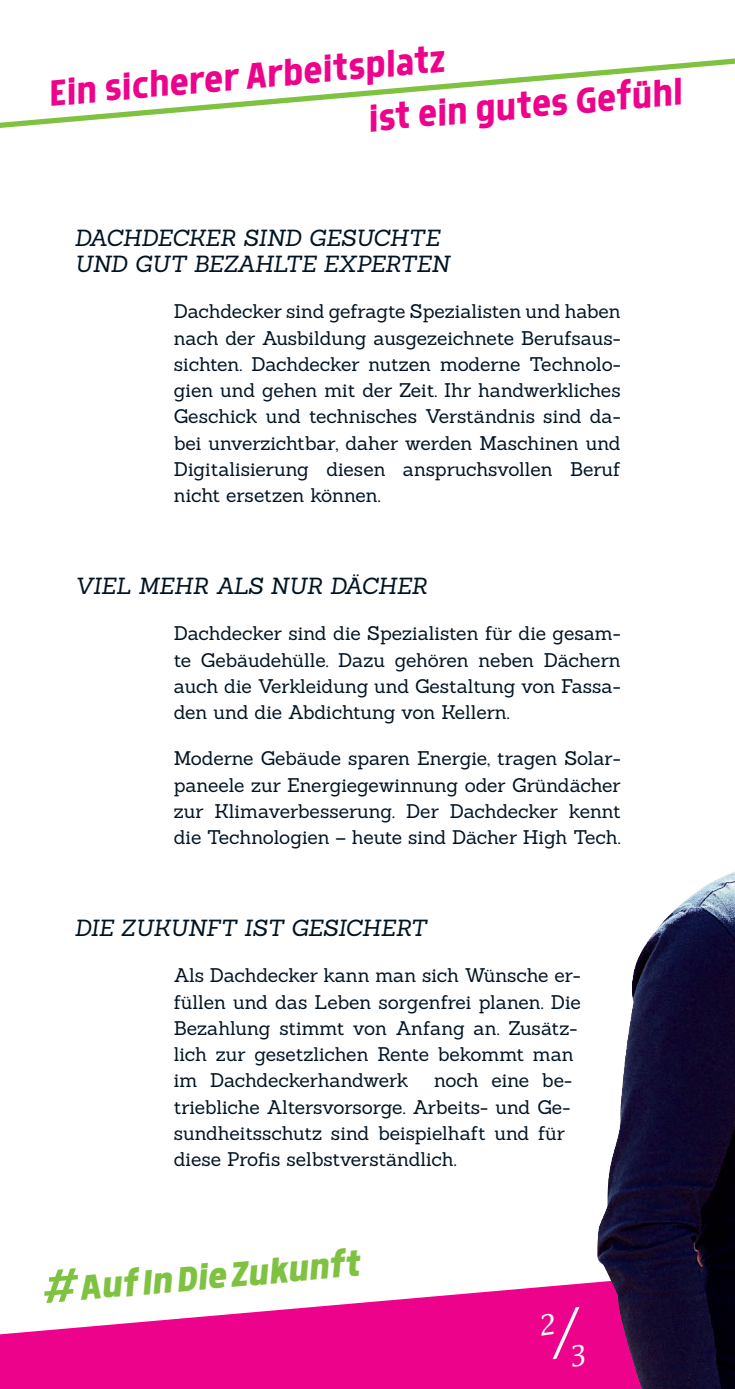
<style>
.page{position:relative;width:735px;height:1389px;background:#fff}
.page>*{position:absolute;margin:0;border:0;box-sizing:border-box;transform-origin:0 0}
.t1{font:500 42px/53.4px "Morl Sans";color:#ed028c;scale:.96 1}
.t2{font:italic 700 40.43px "Morl Sans";color:#7fc241}
.t3{font:italic 22.75px/26.2px "Sanchez";letter-spacing:-.015em;color:#001322}
.t4{font:19.25px/26.2px "Sanchez";letter-spacing:-.005em;color:#001322;text-align:justify}
.s1{font-weight:300;font-style:normal;font-size:53.9px}
.s2{font-style:normal}
</style>
<div class="page">
<svg style="left:0;top:58px;width:734px;height:70px"></svg>
<svg style="left:0;top:1282px;width:597px;height:107px;fill:#ed028c"></svg>
<img style="left:597px;top:872px;width:137px;height:517px">
<div style="left:541px;top:1307px;width:43px;height:60px;background:#ed028c"></div>
<h1 class="t1" style="left:360px;top:38px;width:329px;text-indent:-315px;rotate:-5deg">Ein sicherer Arbeitsplatz<br>ist ein gutes Gefühl</h1>
<p class="t3" style="left:74px;top:225px;width:376px">DACHDECKER SIND GESUCHTE<br>UND GUT BEZAHLTE EXPERTEN</p>
<p class="t4" style="left:174px;top:298px;width:448px">Dachdecker sind gefragte Spezialisten und haben nach der Ausbildung ausgezeichnete Berufsaus&shy;sichten. Dachdecker nutzen moderne Technolo&shy;gien und gehen mit der Zeit. Ihr handwerkliches Geschick und technisches Verständnis sind da&shy;bei unverzichtbar, daher werden Maschinen und Digitalisierung diesen anspruchsvollen Beruf nicht ersetzen können.</p>
<p class="t3" style="left:74px;top:573px;width:354px">VIEL MEHR ALS NUR DÄCHER</p>
<p class="t4" style="left:174px;top:620px;width:448px">Dachdecker sind die Spezialisten für die gesam&shy;te Gebäudehülle. Dazu gehören neben Dächern auch die Verkleidung und Gestaltung von Fassa&shy;den und die Abdichtung von Kellern.</p>
<p class="t4" style="left:174px;top:745px;width:448px">Moderne Gebäude sparen Energie, tragen Solar&shy;paneele zur Energiegewinnung oder Gründächer zur Klimaverbesserung. Der Dachdecker kennt die Technologien – heute sind Dächer High Tech.</p>
<p class="t3" style="left:74px;top:915px;width:353px">DIE ZUKUNFT IST GESICHERT</p>
<p class="t4" style="left:174px;top:962px;width:408px;text-align:left">Als Dachdecker kann man sich Wünsche er&shy;füllen und das Leben sorgenfrei planen. Die Bezahlung stimmt von Anfang an. Zusätz&shy;lich zur gesetzlichen Rente bekommt man im Dachdeckerhandwerk</p>
<p class="t4" style="left:174px;top:1067px;width:399px;text-align:left;text-indent:260px">noch eine be&shy;triebliche Altersvorsorge. Arbeits- und Ge&shy;sundheitsschutz sind beispielhaft und für diese Profis selbstverständlich.</p>
<h2 class="t2" style="left:39px;top:1268px;width:321px;rotate:-5deg"><span class="s1">#</span><span class="s2">A</span>ufInDieZukunft</h2>
</div>
